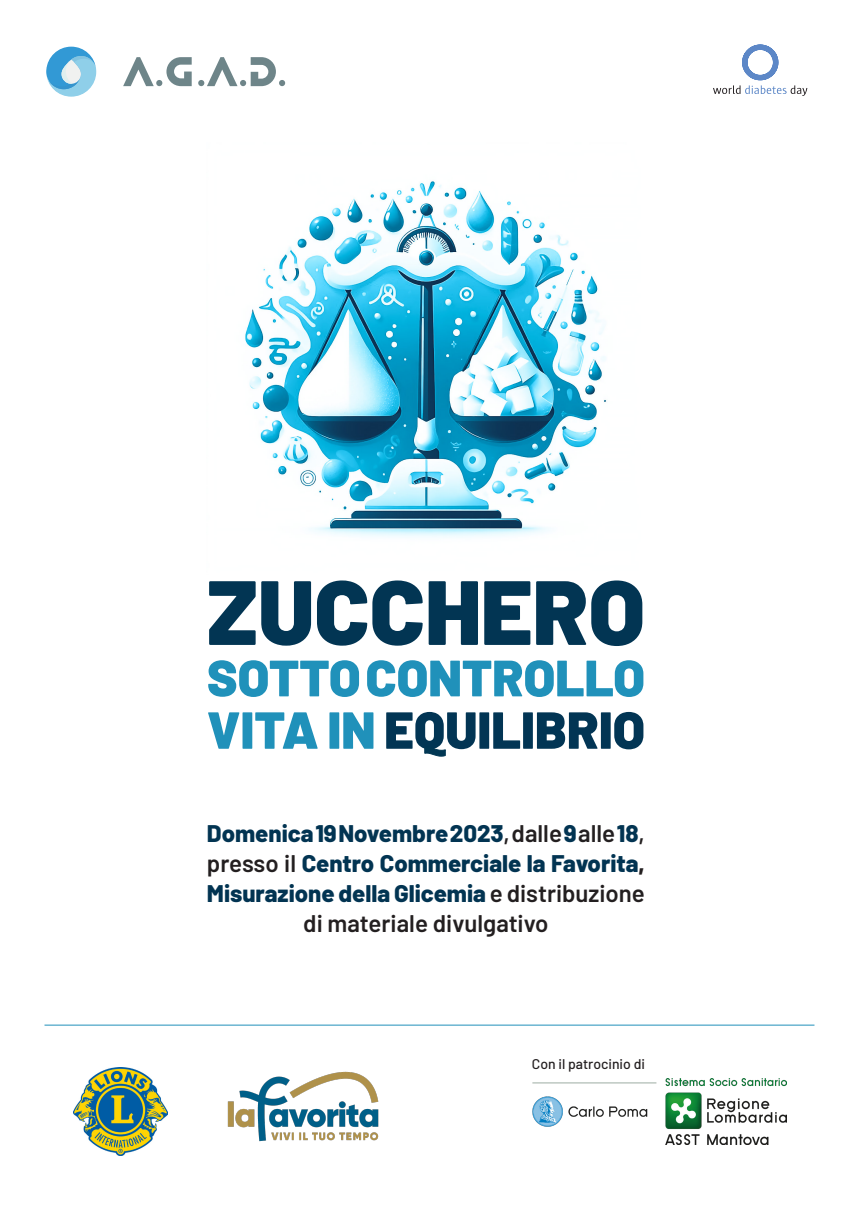
<style>
.page{position:relative;width:859px;height:1208px;background:#fff}
.page>*{position:absolute;margin:0;border:0;box-sizing:border-box;transform-origin:0 0}
.t1{font:900 91px "Barlow";color:#023553}
.t2{font:900 52px "Barlow";color:#023554}
.t3{font:900 51px "Barlow";color:#2091ba}
.t4{font:800 24px/30px "Barlow";color:#023452;text-align:center}
.t5{font:500 14px "Barlow";color:#231f20}
.s1{color:#2091ba}
.s2{font-weight:600;color:#231f20}
.s3{color:#231f20}
</style>
<div class="page">
<img style="left:245px;top:181px;width:362px;height:357px">
<svg style="left:424px;top:746px;width:22px;height:11px"></svg>
<hr style="left:45px;top:1024px;width:769px;height:1px;background:#2091ba">
<img style="left:532px;top:1078px;width:255px;height:66px">
<img style="left:74px;top:1067px;width:93px;height:88px">
<img style="left:228px;top:1071px;width:150px;height:70px">
<svg style="left:123px;top:57px;width:69px;height:29px"></svg>
<svg style="left:198px;top:57px;width:87px;height:29px"></svg>
<svg style="left:46px;top:47px;width:50px;height:50px"></svg>
<svg style="left:713px;top:45px;width:94px;height:51px"></svg>
<h1 class="t1" style="left:207px;top:544px;width:440px">ZUCCHERO</h1>
<h3 class="t3" style="left:207px;top:639px;width:439px">SOTTO CONTROLLO</h3>
<h2 class="t2" style="left:207px;top:691px;width:439px"><span class="s1">VITA IN</span> EQUILIBRIO</h2>
<p class="t4" style="left:207px;top:816px;width:439px">Domenica 19 Novembre 2023<span class="s2">, dalle</span> 9 <span class="s2">alle</span> 18<span class="s2">, presso il</span> Centro Commerciale la Favorita<span class="s3">, </span>Misurazione della Glicemia <span class="s2">e distribuzione di materiale divulgativo</span></p>
<p class="t5" style="left:532px;top:1053px;width:115px">Con il patrocinio di</p>
</div>
